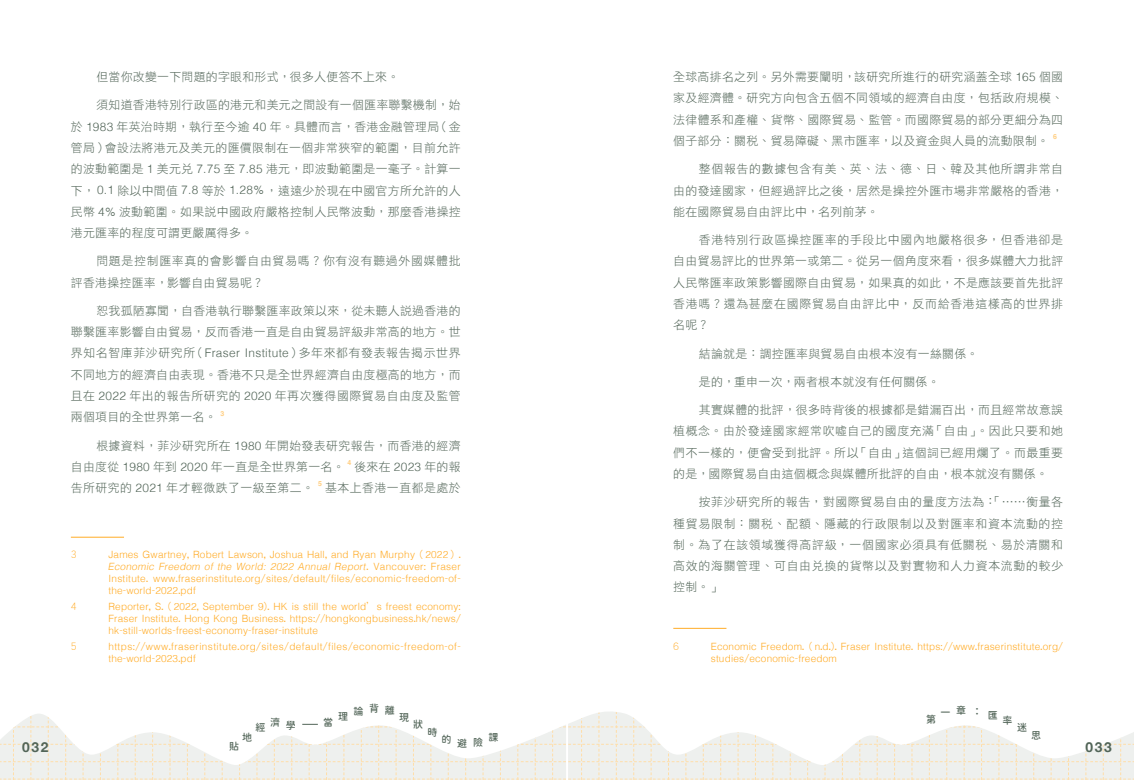
<style>
.page{position:relative;width:1134px;height:780px;background:#fff}
.page>*{position:absolute;margin:0;border:0;box-sizing:border-box;transform-origin:0 0}
.t1{font:700 13.75px "Helvetica Neue";letter-spacing:.12em;color:#526558}
.t2{font:11.88px/21.2px "DF Hei HK W3";letter-spacing:.025em;color:#526558;text-align:justify}
.t3{font:11.88px/21.2px "DF Hei HK W3";letter-spacing:.06em;color:#526558}
.t4{font:300 10px/12px "Helvetica";letter-spacing:.02em;color:#ffac27;text-align:justify}
.t5{font:300 10px/12px "Helvetica";letter-spacing:.04em;color:#ffac27}
.t6{font:10px "jiangchengyuanti 500 W";letter-spacing:.565em;color:#526558}
.t7{font:10px "DF Hei HK W3";color:#ffac27}
.t8{font:700 6.88px "Helvetica";color:#ffcd7e}
.s1{font-family:"Helvetica";font-weight:300}
.s2{font-family:"DF Hei HK W3";font-weight:400}
.s3{font-style:italic}
</style>
<div class="page">
<hr style="left:71px;top:537px;width:53px;height:1px;background:#ffac27">
<hr style="left:673px;top:628px;width:53px;height:1px;background:#ffac27">
<svg style="left:0;top:712px;width:1134px;height:68px"></svg>
<p class="t2" style="left:96px;top:66px;width:304px">但當你改變一下問題的字眼和形式，很多人便答不上來。</p>
<p class="t2" style="left:71px;top:94px;width:391px;text-indent:26px">須知道香港特別行政區的港元和美元之間設有一個匯率聯繫機制，始於 <span class="s1">1983</span> 年英治時期，執行至今逾 <span class="s1">40</span> 年。具體而言，香港金融管理局（金管局）會設法將港元及美元的匯價限制在一個非常狹窄的範圍，目前允許的波動範圍是 <span class="s1">1</span> 美元兌 <span class="s1">7.75</span> 至 <span class="s1">7.85</span> 港元，即波動範圍是一毫子。計算一下， <span class="s1">0.1</span> 除以中間值 <span class="s1">7.8</span> 等於 <span class="s1">1.28%</span> ，遠遠少於現在中國官方所允許的人民幣 <span class="s1">4%</span> 波動範圍。如果說中國政府嚴格控制人民幣波動，那麼香港操控港元匯率的程度可謂更嚴厲得多。</p>
<p class="t3" style="left:71px;top:250px;width:391px;text-indent:26px">問題是控制匯率真的會影響自由貿易嗎？你有沒有聽過外國媒體批評香港操控匯率，影響自由貿易呢？</p>
<p class="t2" style="left:71px;top:300px;width:391px;text-indent:26px">恕我孤陋寡聞，自香港執行聯繫匯率政策以來，從未聽人說過香港的聯繫匯率影響自由貿易，反而香港一直是自由貿易評級非常高的地方。世界知名智庫菲沙研究所（<span class="s1">Fraser Institute</span>）多年來都有發表報告揭示世界不同地方的經濟自由表現。香港不只是全世界經濟自由度極高的地方，而且在 <span class="s1">2022</span> 年出的報告所研究的 <span class="s1">2020</span> 年再次獲得國際貿易自由度及監管兩個項目的全世界第一名。</p>
<p class="t8" style="left:220px;top:409px;width:5px">3</p>
<p class="t2" style="left:71px;top:434px;width:391px;text-indent:26px">根據資料，菲沙研究所在 <span class="s1">1980</span> 年開始發表研究報告，而香港的經濟自由度從 <span class="s1">1980</span> 年到 <span class="s1">2020</span> 年一直是全世界第一名。</p>
<p class="t8" style="left:347px;top:458px;width:5px">4</p>
<p class="t2" style="left:354px;top:456px;width:108px">後來在 <span class="s1">2023</span> 年的報</p>
<p class="t2" style="left:71px;top:477px;width:245px">告所研究的 <span class="s1">2021</span> 年才輕微跌了一級至第二。</p>
<p class="t8" style="left:318px;top:480px;width:5px">5</p>
<p class="t2" style="left:325px;top:477px;width:137px">基本上香港一直都是處於</p>
<p class="t7" style="left:71px;top:549px;width:8px">3</p>
<p class="t4" style="left:108px;top:548px;width:354px">James Gwartney<span class="s2">,</span> Robert Lawson<span class="s2">,</span> Joshua Hall<span class="s2">,</span> and Ryan Murphy<span class="s2">（</span>2022<span class="s2">）.<br></span><span class="s3">Economic Freedom of the World: 2022 Annual Report</span><span class="s2">.</span> V a n c o u v e r <span class="s2">:</span> F r a s e r Institute<span class="s2">.</span> www<span class="s2">.</span>fraserinstitute<span class="s2">.</span>org<span class="s2">/</span>sites<span class="s2">/</span>default<span class="s2">/</span>files<span class="s2">/</span>economic<span class="s2">-</span>freedom<span class="s2">-</span>of&shy;the<span class="s2">-</span>world<span class="s2">-</span>2022<span class="s2">.</span>pdf</p>
<p class="t7" style="left:71px;top:601px;width:8px">4</p>
<p class="t4" style="left:108px;top:599px;width:354px">Reporter<span class="s2">,</span> S<span class="s2">.（</span>2022<span class="s2">,</span> September 9<span class="s2">).</span> HK is still the world<span class="s2">’</span>s freest economy<span class="s2">:<br></span>Fraser Institute<span class="s2">.</span> Hong Kong Business<span class="s2">.</span> https<span class="s2">://</span>hongkongbusiness<span class="s2">.</span>hk<span class="s2">/</span>news<span class="s2">/ </span>hk<span class="s2">-</span>still<span class="s2">-</span>worlds<span class="s2">-</span>freest<span class="s2">-</span>economy<span class="s2">-</span>fraser<span class="s2">-</span>institute</p>
<p class="t7" style="left:71px;top:640px;width:8px">5</p>
<p class="t5" style="left:108px;top:639px;width:354px">https<span class="s2">://</span>www<span class="s2">.</span>fraserinstitute<span class="s2">.</span>org<span class="s2">/</span>sites<span class="s2">/</span>default<span class="s2">/</span>files<span class="s2">/</span>economic<span class="s2">-</span>freedom<span class="s2">-</span>of&shy;the<span class="s2">-</span>world<span class="s2">-</span>2023<span class="s2">.</span>pdf</p>
<p class="t2" style="left:673px;top:66px;width:391px">全球高排名之列。另外需要闡明，該研究所進行的研究涵蓋全球 <span class="s1">165</span> 個國家及經濟體。研究方向包含五個不同領域的經濟自由度，包括政府規模、法律體系和產權、貨幣、國際貿易、監管。而國際貿易的部分更細分為四個子部分：關稅、貿易障礙、黑市匯率，以及資金與人員的流動限制。</p>
<p class="t8" style="left:1053px;top:132px;width:5px">6</p>
<p class="t2" style="left:673px;top:158px;width:391px;text-indent:26px">整個報告的數據包含有美、英、法、德、日、韓及其他所謂非常自由的發達國家，但經過評比之後，居然是操控外匯市場非常嚴格的香港，能在國際貿易自由評比中，名列前茅。</p>
<p class="t2" style="left:673px;top:229px;width:391px;text-indent:26px">香港特別行政區操控匯率的手段比中國內地嚴格很多，但香港卻是自由貿易評比的世界第一或第二。從另一個角度來看，很多媒體大力批評人民幣匯率政策影響國際自由貿易，如果真的如此，不是應該要首先批評香港嗎？還為甚麼在國際貿易自由評比中，反而給香港這樣高的世界排名呢？</p>
<p class="t2" style="left:699px;top:342px;width:281px">結論就是：調控匯率與貿易自由根本沒有一絲關係。</p>
<p class="t2" style="left:699px;top:371px;width:242px">是的，重申一次，兩者根本就沒有任何關係。</p>
<p class="t2" style="left:673px;top:399px;width:391px;text-indent:26px">其實媒體的批評，很多時背後的根據都是錯漏百出，而且經常故意誤植概念。由於發達國家經常吹噓自己的國度充滿「自由」。因此只要和她們不一樣的，便會受到批評。所以「自由」這個詞已經用爛了。而最重要的是，國際貿易自由這個概念與媒體所批評的自由，根本就沒有關係。</p>
<p class="t2" style="left:673px;top:491px;width:391px;text-indent:26px">按菲沙研究所的報告，對國際貿易自由的量度方法為：「……衡量各種貿易限制：關稅、配額、隱藏的行政限制以及對匯率和資本流動的控制。為了在該領域獲得高評級，一個國家必須具有低關稅、易於清關和高效的海關管理、可自由兌換的貨幣以及對實物和人力資本流動的較少控制。」</p>
<p class="t7" style="left:673px;top:640px;width:7px">6</p>
<p class="t4" style="left:711px;top:639px;width:354px">Economic Freedom<span class="s2">.（</span>n<span class="s2">.</span>d<span class="s2">.).</span> Fraser Institute<span class="s2">.</span> https<span class="s2">://</span>www<span class="s2">.</span>fraserinstitute<span class="s2">.</span>org<span class="s2">/ </span>studies<span class="s2">/</span>economic<span class="s2">-</span>freedom</p>
<p class="t6" style="left:353px;top:704px;width:43px">論背離</p>
<p class="t6" style="left:940px;top:706px;width:59px">第第：匯</p>
<p class="t6" style="left:338px;top:711px;width:11px">理</p>
<p class="t6" style="left:399px;top:711px;width:11px">現</p>
<p class="t6" style="left:926px;top:713px;width:11px">第</p>
<p class="t6" style="left:1003px;top:715px;width:11px">匯</p>
<p class="t6" style="left:255px;top:721px;width:11px">經</p>
<p class="t6" style="left:270px;top:717px;width:27px">濟學</p>
<p class="t6" style="left:323px;top:716px;width:11px">當</p>
<p class="t6" style="left:413px;top:719px;width:11px">狀</p>
<p class="t6" style="left:1017px;top:721px;width:11px">匯</p>
<p class="t6" style="left:427px;top:726px;width:11px">時</p>
<p class="t6" style="left:1031px;top:729px;width:11px">匯</p>
<p class="t6" style="left:242px;top:731px;width:11px">地</p>
<p class="t6" style="left:442px;top:736px;width:43px">的避險</p>
<p class="t6" style="left:488px;top:732px;width:11px">課</p>
<p class="t1" style="left:22px;top:736px;width:28px">032</p>
<p class="t6" style="left:229px;top:741px;width:11px">貼</p>
<p class="t1" style="left:1085px;top:736px;width:28px">033</p>
</div>
